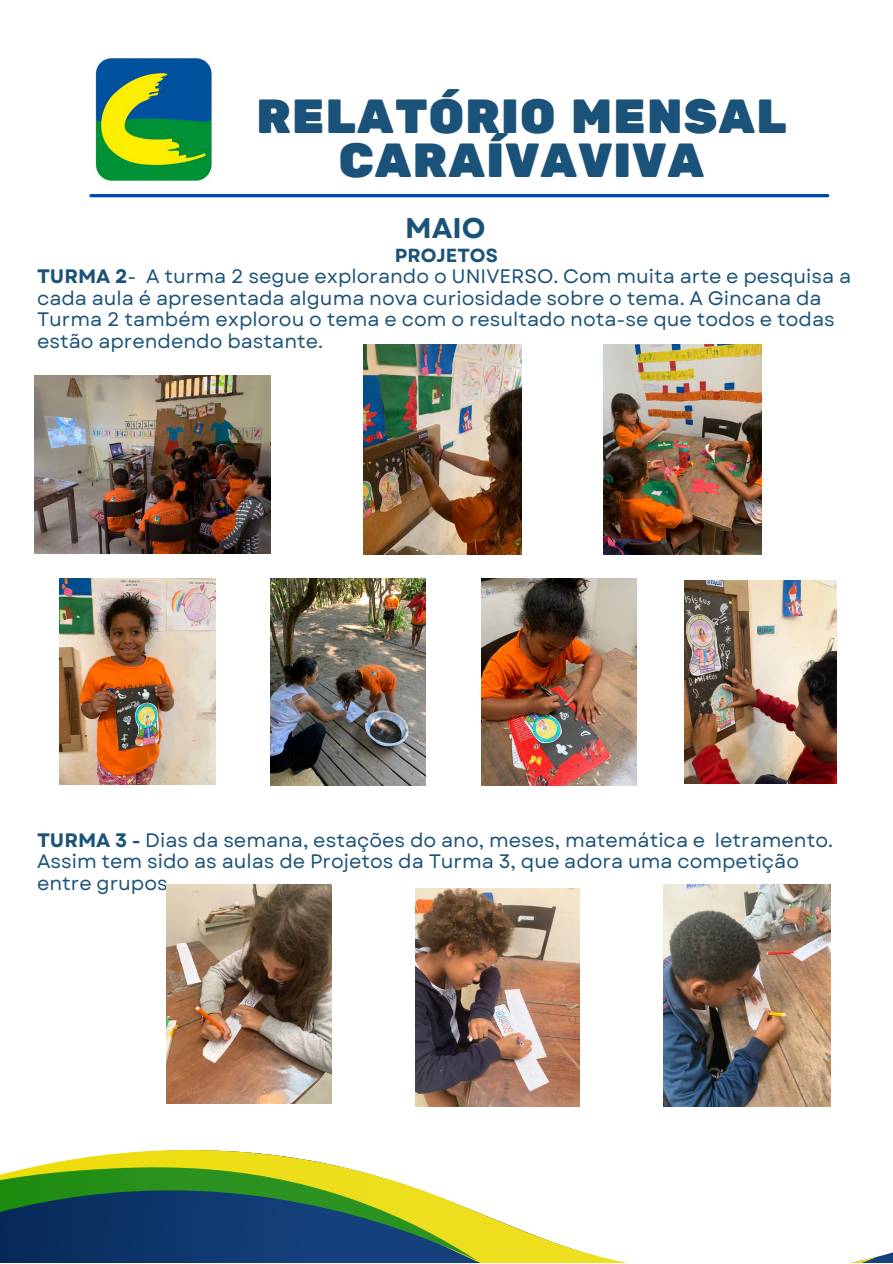
<style>
.page{position:relative;width:893px;height:1264px;background:#fff}
.page>*{position:absolute;margin:0;border:0;box-sizing:border-box;transform-origin:0 0}
.t1{font:47.7px/43.8px "Rubik One";letter-spacing:.01em;color:#1b5279;text-align:center}
.t2{font:700 28.5px "Garet";color:#1b5279}
.t3{font:19.5px/21.3px "Garet";color:#1b5279}
.t4{font:700 18.9px "Garet";color:#1b5279}
.s1{font-weight:700}
</style>
<div class="page">
<hr style="left:91px;top:194px;width:736px;height:3px;background:#004aad">
<svg style="left:0;top:1149px;width:877px;height:113px"></svg>
<svg style="left:0;top:1161px;width:477px;height:99px;background:#527959"></svg>
<img style="left:95px;top:58px;width:117px;height:123px">
<img style="left:34px;top:376px;width:236px;height:177px">
<img style="left:364px;top:344px;width:157px;height:210px">
<img style="left:603px;top:345px;width:158px;height:209px">
<img style="left:60px;top:578px;width:155px;height:207px">
<img style="left:270px;top:578px;width:155px;height:207px">
<img style="left:481px;top:578px;width:155px;height:207px">
<img style="left:685px;top:580px;width:151px;height:203px">
<img style="left:167px;top:885px;width:164px;height:218px">
<img style="left:415px;top:888px;width:164px;height:218px">
<img style="left:663px;top:885px;width:167px;height:221px">
<p class="t1" style="left:256px;top:96px;width:532px">RELATÓRIO MENSAL<br>CARAÍVAVIVA</p>
<p class="t2" style="left:405px;top:207px;width:82px">MAIO</p>
<p class="t4" style="left:395px;top:242px;width:104px">PROJETOS</p>
<p class="t3" style="left:37px;top:266px;width:815px"><span class="s1">TURMA 2</span>- A turma 2 segue explorando o UNIVERSO. Com muita arte e pesquisa a cada aula é apresentada alguma nova curiosidade sobre o tema. A Gincana da Turma 2 também explorou o tema e com o resultado nota-se que todos e todas estão aprendendo bastante.</p>
<p class="t3" style="left:37px;top:829px;width:797px"><span class="s1">TURMA 3 -</span> Dias da semana, estações do ano, meses, matemática e letramento.<br>Assim tem sido as aulas de Projetos da Turma 3, que adora uma competição entre grupos.</p>
</div>
